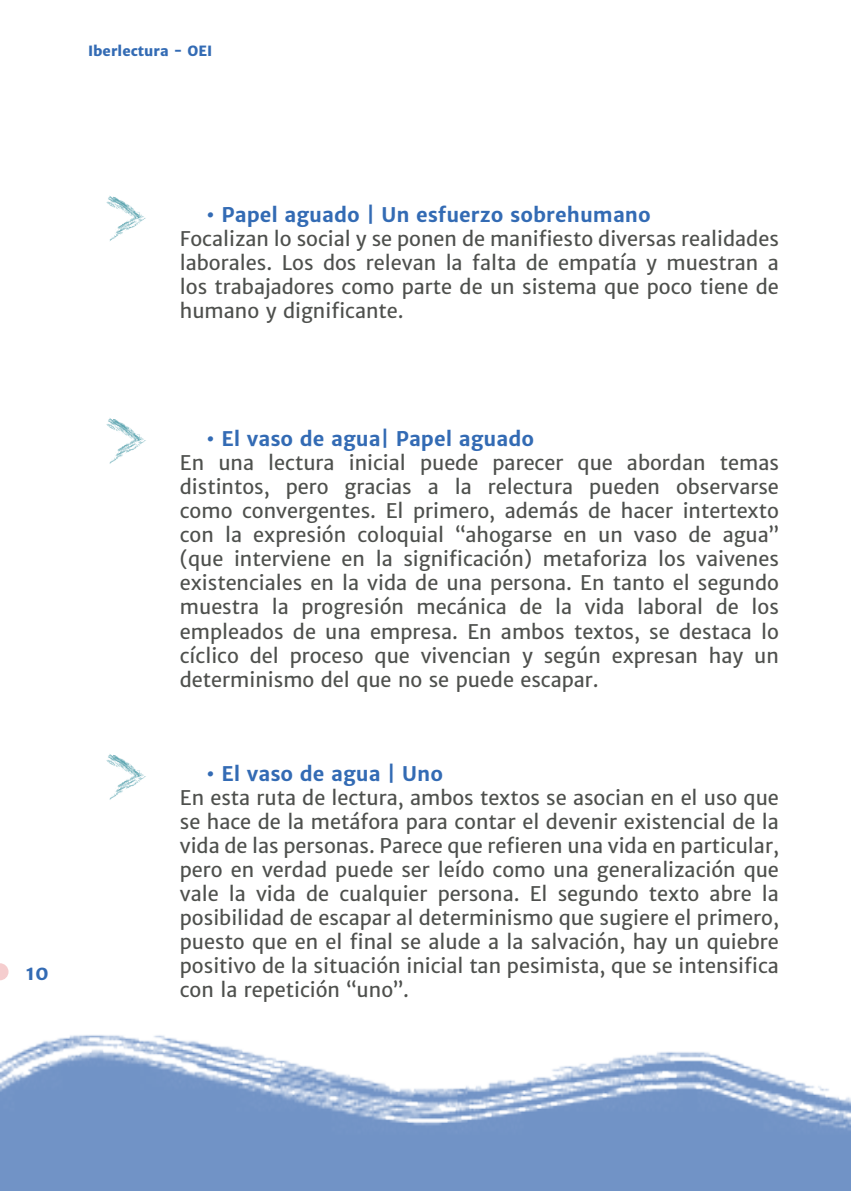
<style>
.page{position:relative;width:851px;height:1191px;background:#fff}
.page>*{position:absolute;margin:0;border:0;box-sizing:border-box;transform-origin:0 0}
.t1{font:20px/24px "Merriweather Sans";color:#4e504d;text-align:justify}
.t2{font:700 20px "Merriweather Sans";color:#336bb4}
.t3{font:800 14px "Merriweather Sans";color:#336bb4}
</style>
<div class="page">
<img style="left:0;top:963px;width:850px;height:228px">
<img style="left:106px;top:195px;width:40px;height:46px">
<img style="left:106px;top:418px;width:40px;height:46px">
<img style="left:106px;top:754px;width:40px;height:46px">
<p class="t3" style="left:88px;top:43px;width:126px">Iberlectura - OEI</p>
<p class="t2" style="left:25px;top:960px;width:25px">10</p>
<p class="t2" style="left:206px;top:203px;width:446px">• Papel aguado | Un esfuerzo sobrehumano</p>
<p class="t1" style="left:180px;top:227px;width:600px">Focalizan lo social y se ponen de manifiesto diversas realidades laborales. Los dos relevan la falta de empatía y muestran a los trabajadores como parte de un sistema que poco tiene de humano y dignificante.</p>
<p class="t2" style="left:206px;top:427px;width:329px">• El vaso de agua| Papel aguado</p>
<p class="t1" style="left:180px;top:451px;width:600px">En una lectura inicial puede parecer que abordan temas distintos, pero gracias a la relectura pueden observarse como convergentes. El primero, además de hacer intertexto con la expresión coloquial “ahogarse en un vaso de agua” (que interviene en la significación) metaforiza los vaivenes existenciales en la vida de una persona. En tanto el segundo muestra la progresión mecánica de la vida laboral de los empleados de una empresa. En ambos textos, se destaca lo cíclico del proceso que vivencian y según expresan hay un determinismo del que no se puede escapar.</p>
<p class="t2" style="left:206px;top:761px;width:238px">• El vaso de agua | Uno</p>
<p class="t1" style="left:180px;top:786px;width:600px">En esta ruta de lectura, ambos textos se asocian en el uso que se hace de la metáfora para contar el devenir existencial de la vida de las personas. Parece que refieren una vida en particular, pero en verdad puede ser leído como una generalización que vale la vida de cualquier persona. El segundo texto abre la posibilidad de escapar al determinismo que sugiere el primero, puesto que en el final se alude a la salvación, hay un quiebre positivo de la situación inicial tan pesimista, que se intensifica con la repetición “uno”.</p>
</div>
